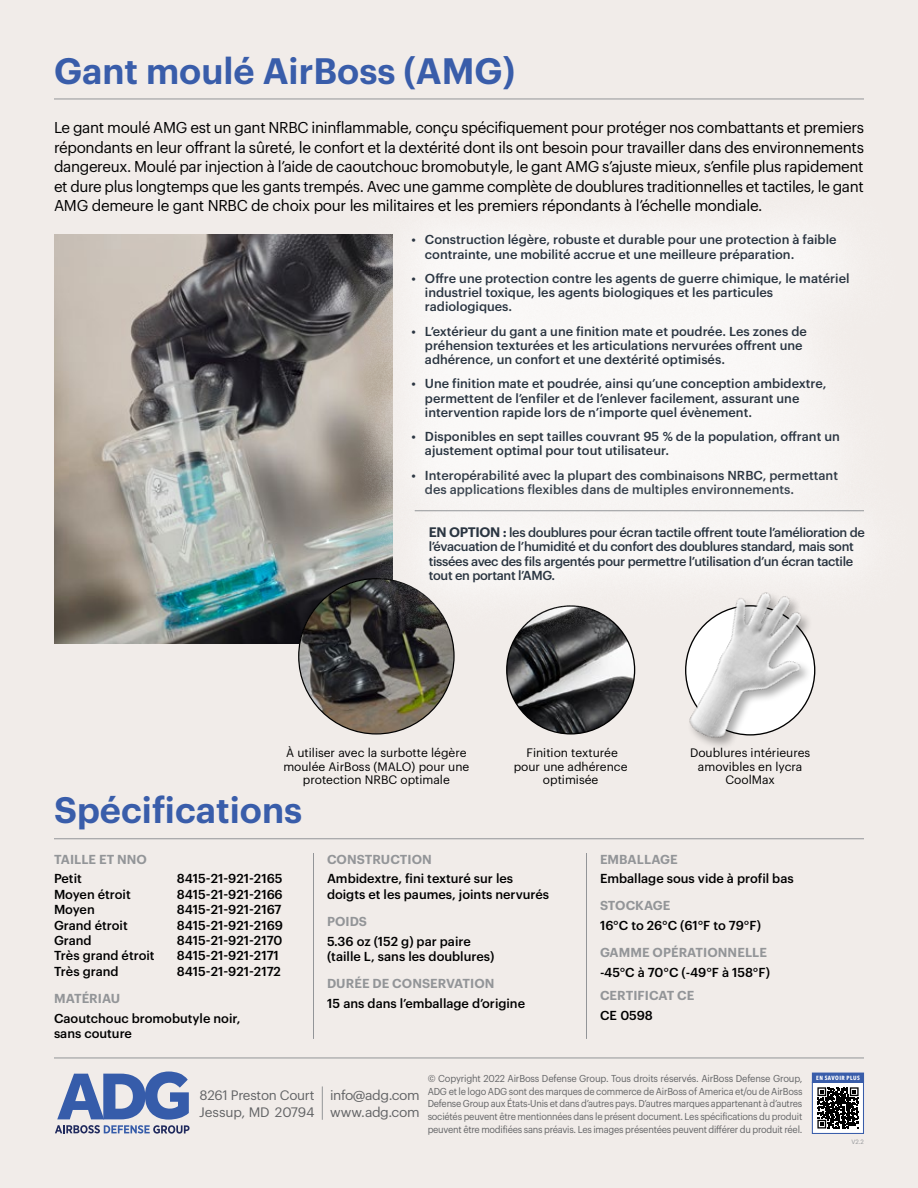
<style>
.page{position:relative;width:918px;height:1188px;background:#f1ece9}
.page>*{position:absolute;margin:0;border:0;box-sizing:border-box;transform-origin:0 0}
.t1{font:600 36px "Graphik";color:#395daa}
.t2{font:15.3px/19.5px "Graphik";letter-spacing:-.02em;color:#000;text-align:justify}
.t3{font:13.35px/16.5px "Graphik";letter-spacing:-.02em;color:#636466}
.t4{font:500 12.75px/14.2px "Graphik";color:#2a3541}
.t5{font:500 12.75px/15.5px "Graphik";color:#000}
.t6{font:500 12.75px/14.2px "Graphik";letter-spacing:-.025em;color:#2a3541}
.t7{font:600 12.75px "Graphik";letter-spacing:.005em;color:#939598}
.t8{font:12px/13.5px "Graphik";color:#000;text-align:center}
.t9{font:9.9px/12.8px "Graphik";letter-spacing:-.025em;color:#636466;text-align:justify;scale:.96 1}
.t10{font:6.15px "Graphik";color:#939598}
.t11{font:700 6px "Avenir Next Condensed";letter-spacing:.07em;color:#fff}
.s1{font-weight:600;font-size:13.5px}
</style>
<div class="page">
<img style="left:507px;top:606px;width:128px;height:128px;border-radius:64px">
<img style="left:54px;top:234px;width:317px;height:410px">
<img style="left:299px;top:579px;width:155px;height:155px;border-radius:78px">
<div style="left:355px;top:176px;width:552px;height:378px;background:#fff;opacity:.74"></div>
<hr style="left:54px;top:99px;width:810px;height:1px;background:#939598">
<hr style="left:313px;top:853px;width:1px;height:186px;background:#939598">
<hr style="left:586px;top:853px;width:1px;height:186px;background:#939598">
<hr style="left:54px;top:838px;width:810px;height:1px;background:#939598">
<div style="left:371px;top:468px;width:547px;height:172px;background:#fff;opacity:.74"></div>
<hr style="left:415px;top:510px;width:449px;height:1px;background:#939598">
<hr style="left:54px;top:1058px;width:810px;height:1px;background:#939598">
<div style="left:812px;top:1082px;width:52px;height:52px;background:#fff;border:1px solid #395daa"></div>
<div style="left:812px;top:1073px;width:52px;height:9px;background:#395daa"></div>
<div style="left:812px;top:1073px;width:52px;height:10px;border:1px solid #395daa"></div>
<svg style="left:817px;top:1087px;width:42px;height:42px"></svg>
<svg style="left:55px;top:1072px;width:135px;height:62px"></svg>
<hr style="left:322px;top:1086px;width:1px;height:34px;background:#939598">
<img style="left:670px;top:578px;width:150px;height:169px">
<h1 class="t1" style="left:54px;top:43px;width:463px">Gant moulé AirBoss (AMG)</h1>
<p class="t2" style="left:54px;top:117px;width:812px">Le gant moulé AMG est un gant NRBC ininflammable, conçu spécifiquement pour protéger nos combattants et premiers répondants en leur offrant la sûreté, le confort et la dextérité dont ils ont besoin pour travailler dans des environnements dangereux. Moulé par injection à l’aide de caoutchouc bromobutyle, le gant AMG s’ajuste mieux, s’enfile plus rapidement et dure plus longtemps que les gants trempés. Avec une gamme complète de doublures traditionnelles et tactiles, le gant AMG demeure le gant NRBC de choix pour les militaires et les premiers répondants à l’échelle mondiale.</p>
<p class="t4" style="left:425px;top:231px;width:413px;text-indent:-14px">• Construction légère, robuste et durable pour une protection à faible contrainte, une mobilité accrue et une meilleure préparation.</p>
<p class="t4" style="left:425px;top:270px;width:426px;text-indent:-14px">• Offre une protection contre les agents de guerre chimique, le matériel industriel toxique, les agents biologiques et les particules radiologiques.</p>
<p class="t4" style="left:425px;top:323px;width:383px;text-indent:-14px">• L’extérieur du gant a une finition mate et poudrée. Les zones de préhension texturées et les articulations nervurées offrent une adhérence, un confort et une dextérité optimisés.</p>
<p class="t4" style="left:425px;top:375px;width:403px;text-indent:-14px">• Une finition mate et poudrée, ainsi qu’une conception ambidextre, permettent de l’enfiler et de l’enlever facilement, assurant une intervention rapide lors de n’importe quel évènement.</p>
<p class="t4" style="left:425px;top:428px;width:416px;text-indent:-14px">• Disponibles en sept tailles couvrant 95 % de la population, offrant un ajustement optimal pour tout utilisateur.</p>
<p class="t4" style="left:425px;top:467px;width:415px;text-indent:-14px">• Interopérabilité avec la plupart des combinaisons NRBC, permettant des applications flexibles dans de multiples environnements.</p>
<p class="t6" style="left:429px;top:524px;width:438px"><span class="s1">EN OPTION :</span> les doublures pour écran tactile offrent toute l’amélioration de l’évacuation de l’humidité et du confort des doublures standard, mais sont tissées avec des fils argentés pour permettre l’utilisation d’un écran tactile tout en portant l’AMG.</p>
<p class="t8" style="left:283px;top:745px;width:188px">À utiliser avec la surbotte légère moulée AirBoss (MALO) pour une protection NRBC optimale</p>
<p class="t8" style="left:690px;top:745px;width:122px">Doublures intérieures amovibles en lycra<br>CoolMax</p>
<p class="t8" style="left:514px;top:745px;width:115px">Finition texturée pour une adhérence optimisée</p>
<h1 class="t1" style="left:54px;top:783px;width:250px">Spécifications</h1>
<p class="t7" style="left:54px;top:849px;width:95px">TAILLE ET NNO</p>
<p class="t5" style="left:54px;top:870px;width:29px">Petit</p>
<p class="t5" style="left:177px;top:870px;width:107px">8415-21-921-2165</p>
<p class="t5" style="left:54px;top:885px;width:78px">Moyen étroit</p>
<p class="t5" style="left:177px;top:885px;width:107px">8415-21-921-2166</p>
<p class="t5" style="left:54px;top:901px;width:42px">Moyen</p>
<p class="t5" style="left:177px;top:901px;width:106px">8415-21-921-2167</p>
<p class="t5" style="left:54px;top:916px;width:75px">Grand étroit</p>
<p class="t5" style="left:177px;top:916px;width:107px">8415-21-921-2169</p>
<p class="t5" style="left:54px;top:931px;width:39px">Grand</p>
<p class="t5" style="left:177px;top:931px;width:107px">8415-21-921-2170</p>
<p class="t5" style="left:54px;top:947px;width:102px">Très grand étroit</p>
<p class="t5" style="left:177px;top:947px;width:103px">8415-21-921-2171</p>
<p class="t5" style="left:54px;top:962px;width:66px">Très grand</p>
<p class="t5" style="left:177px;top:962px;width:105px">8415-21-921-2172</p>
<p class="t7" style="left:54px;top:988px;width:68px">MATÉRIAU</p>
<p class="t5" style="left:54px;top:1009px;width:188px">Caoutchouc bromobutyle noir, sans couture</p>
<p class="t7" style="left:327px;top:849px;width:106px">CONSTRUCTION</p>
<p class="t5" style="left:327px;top:870px;width:224px">Ambidextre, fini texturé sur les doigts et les paumes, joints nervurés</p>
<p class="t7" style="left:327px;top:911px;width:42px">POIDS</p>
<p class="t5" style="left:327px;top:932px;width:169px">5.36 oz (152 g) par paire (taille L, sans les doublures)</p>
<p class="t7" style="left:327px;top:974px;width:169px">DURÉE DE CONSERVATION</p>
<p class="t5" style="left:327px;top:995px;width:200px">15 ans dans l’emballage d’origine</p>
<p class="t7" style="left:600px;top:849px;width:79px">EMBALLAGE</p>
<p class="t5" style="left:600px;top:870px;width:195px">Emballage sous vide à profil bas</p>
<p class="t7" style="left:600px;top:896px;width:72px">STOCKAGE</p>
<p class="t5" style="left:600px;top:917px;width:163px">16°C to 26°C (61°F to 79°F)</p>
<p class="t7" style="left:600px;top:943px;width:168px">GAMME OPÉRATIONNELLE</p>
<p class="t5" style="left:600px;top:964px;width:172px">-45°C à 70°C (-49°F à 158°F)</p>
<p class="t7" style="left:600px;top:985px;width:96px">CERTIFICAT CE</p>
<p class="t5" style="left:600px;top:1006px;width:54px">CE 0598</p>
<p class="t3" style="left:199px;top:1086px;width:117px">8261 Preston Court<br>Jessup, MD 20794</p>
<p class="t3" style="left:330px;top:1086px;width:91px">info@adg.com www.adg.com</p>
<p class="t9" style="left:428px;top:1071px;width:392px">© Copyright 2022 AirBoss Defense Group. Tous droits réservés. AirBoss Defense Group, ADG et le logo ADG sont des marques de commerce de AirBoss of America et/ou de AirBoss Defense Group aux États-Unis et dans d’autres pays. D’autres marques appartenant à d’autres sociétés peuvent être mentionnées dans le présent document. Les spécifications du produit peuvent être modifiées sans préavis. Les images présentées peuvent différer du produit réel.</p>
<p class="t11" style="left:816px;top:1074px;width:45px">EN SAVOIR PLUS</p>
<p class="t10" style="left:851px;top:1137px;width:14px">V2.2</p>
</div>
